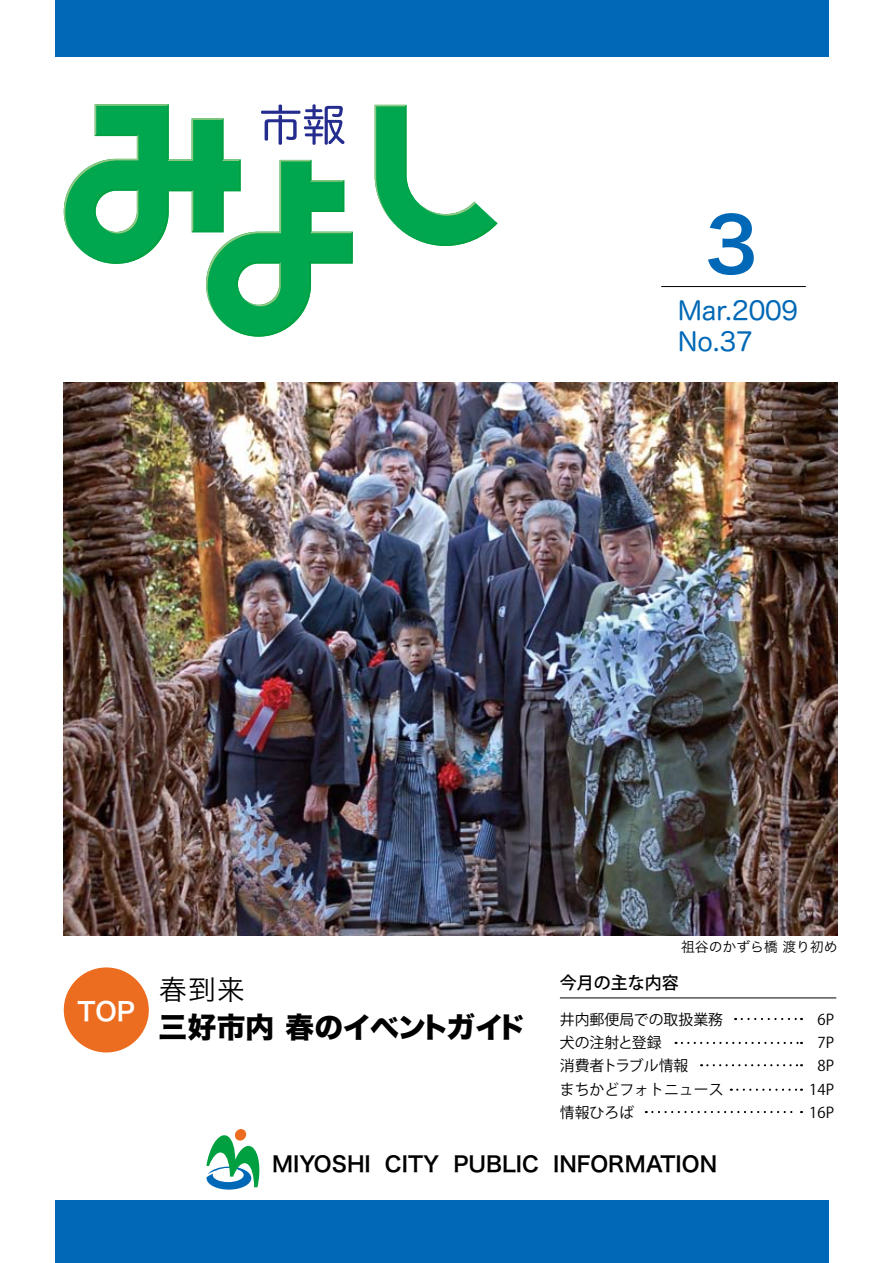
<style>
.page{position:relative;width:893px;height:1263px;background:#fff}
.page>*{position:absolute;margin:0;border:0;box-sizing:border-box;transform-origin:0 0}
.t1{font:74.4px "Hira Kaku Pro W6";color:#0068b6}
.t2{font:28.65px "Hira Kaku Std W8";letter-spacing:-.01em;color:#000}
.t3{font:27.6px "Hira Kaku Pro W3";color:#000}
.t4{font:25.5px/30.9px "Hira Maru Pro W4";letter-spacing:-.01em;color:#0068b6}
.t5{font:25.5px "Hira Kaku Pro W6";color:#fff}
.t6{font:21.3px "Hira Kaku Pro W6";color:#000}
.t7{font:500 16.95px "Koz Go Pro";color:#000}
.t8{font:14.85px/23.4px "Koz Go Pro";color:#000}
.t9{font:13.8px "Hira Kaku Pro W3";color:#000}
</style>
<div class="page">
<svg style="left:375px;top:105px;width:122px;height:141px"></svg>
<svg style="left:64px;top:104px;width:289px;height:233px"></svg>
<div style="left:55px;top:0;width:774px;height:56px;background:#0068b6"></div>
<div style="left:55px;top:1200px;width:774px;height:63px;background:#0068b6"></div>
<div style="left:235px;top:1129px;width:11px;height:12px;background:#ed6d20;border-radius:50%"></div>
<svg style="left:206px;top:1131px;width:54px;height:58px"></svg>
<hr style="left:661px;top:286px;width:145px;height:1px;background:#000">
<div style="left:64px;top:967px;width:85px;height:85px;background:#ed6d20;border-radius:50%"></div>
<hr style="left:560px;top:998px;width:276px;height:1px;background:#000">
<svg style="left:742px;top:1018px;width:60px;height:2px"></svg>
<svg style="left:676px;top:1042px;width:126px;height:2px"></svg>
<svg style="left:701px;top:1064px;width:101px;height:2px"></svg>
<svg style="left:731px;top:1089px;width:71px;height:2px"></svg>
<svg style="left:646px;top:1111px;width:156px;height:2px"></svg>
<img style="left:64px;top:383px;width:774px;height:552px">
<h1 class="t1" style="left:705px;top:177px;width:54px">3</h1>
<h3 class="t4" style="left:678px;top:294px;width:122px">Mar.2009<br>No.37</h3>
<h3 class="t5" style="left:77px;top:988px;width:59px">TOP</h3>
<p class="t9" style="left:681px;top:934px;width:158px">祖谷のかずら橋渡り初め</p>
<h3 class="t3" style="left:159px;top:965px;width:87px">春到来</h3>
<h2 class="t2" style="left:158px;top:1011px;width:369px">三好市内春のイベントガイド</h2>
<p class="t7" style="left:560px;top:972px;width:121px">今月の主な内容</p>
<p class="t8" style="left:560px;top:1008px;width:165px">井内郵便局での取扱業務犬の注射と登録<br>消費者トラブル情報<br>まちかどフォトニュース情報ひろば</p>
<p class="t8" style="left:817px;top:1008px;width:18px">P6</p>
<p class="t8" style="left:809px;top:1031px;width:26px;text-align:center">P7<br>P8<br>14P<br>16P</p>
<h3 class="t6" style="left:272px;top:1145px;width:100px">MIYOSHI</h3>
<h3 class="t6" style="left:385px;top:1145px;width:56px">CITY</h3>
<h3 class="t6" style="left:453px;top:1145px;width:87px">PUBLIC</h3>
<h3 class="t6" style="left:553px;top:1145px;width:166px">INFORMATION</h3>
</div>
